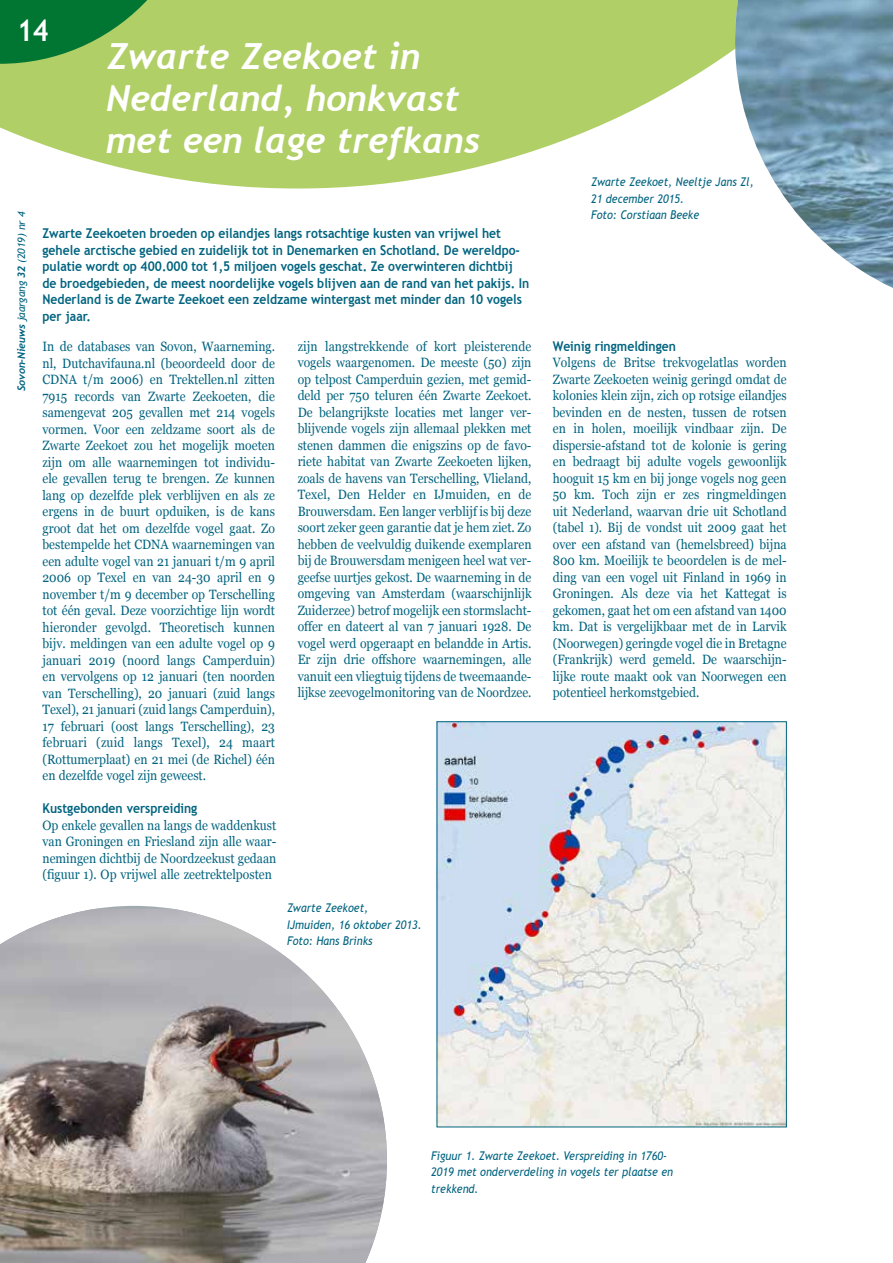
<style>
.page{position:relative;width:893px;height:1263px;background:#fff}
.page>*{position:absolute;margin:0;border:0;box-sizing:border-box;transform-origin:0 0}
.t1{font:italic 700 36px/42px "Trebuchet";color:#fff}
.t2{font:700 30px "Trebuchet MS";color:#fff;scale:.9 1}
.t3{font:13.5px/16.5px "Georgia";color:#00637f;text-align:justify;scale:.9 1}
.t4{font:700 13.5px/16.5px "Trebuchet MS";color:#00637f;scale:.9 1}
.t5{font:italic 12px/16.5px "Trebuchet MS";color:#00637f;scale:.9 1}
.t6{font:italic 10.5px "Trebuchet MS";letter-spacing:-.01em;color:#00637f}
.s1{font-family:"Trebuchet";font-weight:700}
</style>
<div class="page">
<svg style="left:0;top:0;width:679px;height:189px;fill:#b1cf67"></svg>
<svg style="left:0;top:0;width:202px;height:64px;background:#58a24c"></svg>
<svg style="left:655px;top:0;width:80px;height:85px;background:#bcd57c"></svg>
<img style="left:0;top:909px;width:387px;height:354px">
<img style="left:735px;top:0;width:158px;height:288px">
<img style="left:438px;top:723px;width:347px;height:402px">
<div style="left:436px;top:721px;width:351px;height:406px;border:1px solid #00637f"></div>
<h2 class="t2" style="left:17px;top:11px;width:37px">14</h2>
<h1 class="t1" style="left:106px;top:36px;width:376px">Zwarte Zeekoet in<br>Nederland, honkvast met een lage trefkans</h1>
<p class="t6" style="left:15px;top:391px;width:181px;rotate:-90deg"><span class="s1">Sovon-Nieuws</span> jaargang <span class="s1">32</span> (2019) nr 4</p>
<p class="t4" style="left:43px;top:225px;width:542px">Zwarte Zeekoeten broeden op eilandjes langs rotsachtige kusten van vrijwel het gehele arctische gebied en zuidelijk tot in Denemarken en Schotland. De wereldpo&shy;pulatie wordt op 400.000 tot 1,5 miljoen vogels geschat. Ze overwinteren dichtbij de broedgebieden, de meest noordelijke vogels blijven aan de rand van het pakijs. In Nederland is de Zwarte Zeekoet een zeldzame wintergast met minder dan 10 vogels per jaar.</p>
<p class="t5" style="left:591px;top:174px;width:182px">Zwarte Zeekoet, Neeltje Jans Zl,<br>21 december 2015.<br>Foto: Corstiaan Beeke</p>
<p class="t3" style="left:43px;top:338px;width:260px">In de databases van Sovon, Waarneming. nl, Dutchavifauna.nl (beoordeeld door de CDNA t/m 2006) en Trektellen.nl zitten 7915 records van Zwarte Zeekoeten, die samengevat 205 gevallen met 214 vogels vormen. Voor een zeldzame soort als de Zwarte Zeekoet zou het mogelijk moeten zijn om alle waarnemingen tot individu&shy;ele gevallen terug te brengen. Ze kunnen lang op dezelfde plek verblijven en als ze ergens in de buurt opduiken, is de kans groot dat het om dezelfde vogel gaat. Zo bestempelde het CDNA waarnemingen van een adulte vogel van 21 januari t/m 9 april 2006 op Texel en van 24-30 april en 9 november t/m 9 december op Terschelling tot één geval. Deze voorzichtige lijn wordt hieronder gevolgd. Theoretisch kunnen bijv. meldingen van een adulte vogel op 9 januari 2019 (noord langs Camperduin) en vervolgens op 12 januari (ten noorden van Terschelling), 20 januari (zuid langs Texel), 21 januari (zuid langs Camperduin), 17 februari (oost langs Terschelling), 23 februari (zuid langs Texel), 24 maart (Rottumerplaat) en 21 mei (de Richel) één en dezelfde vogel zijn geweest.</p>
<p class="t4" style="left:43px;top:800px;width:173px">Kustgebonden verspreiding</p>
<p class="t3" style="left:43px;top:816px;width:261px">Op enkele gevallen na langs de waddenkust van Groningen en Friesland zijn alle waar&shy;nemingen dichtbij de Noordzeekust gedaan (figuur 1). Op vrijwel alle zeetrektelposten</p>
<p class="t3" style="left:298px;top:337px;width:261px">zijn langstrekkende of kort pleisterende vogels waargenomen. De meeste (50) zijn op telpost Camperduin gezien, met gemid&shy;deld per 750 teluren één Zwarte Zeekoet.<br>De belangrijkste locaties met langer ver&shy;blijvende vogels zijn allemaal plekken met stenen dammen die enigszins op de favo&shy;riete habitat van Zwarte Zeekoeten lijken, zoals de havens van Terschelling, Vlieland, Texel, Den Helder en IJmuiden, en de Brouwersdam. Een langer verblijf is bij deze soort zeker geen garantie dat je hem ziet. Zo hebben de veelvuldig duikende exemplaren bij de Brouwersdam menigeen heel wat ver&shy;geefse uurtjes gekost. De waarneming in de omgeving van Amsterdam (waarschijnlijk Zuiderzee) betrof mogelijk een stormslacht&shy;offer en dateert al van 7 januari 1928. De vogel werd opgeraapt en belandde in Artis.<br>Er zijn drie offshore waarnemingen, alle vanuit een vliegtuig tijdens de tweemaande&shy;lijkse zeevogelmonitoring van de Noordzee.</p>
<p class="t4" style="left:553px;top:338px;width:138px">Weinig ringmeldingen</p>
<p class="t3" style="left:553px;top:354px;width:261px">Volgens de Britse trekvogelatlas worden Zwarte Zeekoeten weinig geringd omdat de kolonies klein zijn, zich op rotsige eilandjes bevinden en de nesten, tussen de rotsen en in holen, moeilijk vindbaar zijn. De dispersie-afstand tot de kolonie is gering en bedraagt bij adulte vogels gewoonlijk hooguit 15 km en bij jonge vogels nog geen 50 km. Toch zijn er zes ringmeldingen uit Nederland, waarvan drie uit Schotland (tabel 1). Bij de vondst uit 2009 gaat het over een afstand van (hemelsbreed) bijna 800 km. Moeilijk te beoordelen is de mel&shy;ding van een vogel uit Finland in 1969 in Groningen. Als deze via het Kattegat is gekomen, gaat het om een afstand van 1400 km. Dat is vergelijkbaar met de in Larvik (Noorwegen) geringde vogel die in Bretagne (Frankrijk) werd gemeld. De waarschijn&shy;lijke route maakt ook van Noorwegen een potentieel herkomstgebied.</p>
<p class="t5" style="left:287px;top:900px;width:151px">Zwarte Zeekoet,<br>IJmuiden, 16 oktober 2013.<br>Foto: Hans Brinks</p>
<p class="t5" style="left:431px;top:1147px;width:270px">Figuur 1. Zwarte Zeekoet. Verspreiding in 1760-<br>2019 met onderverdeling in vogels ter plaatse en trekkend.</p>
</div>
